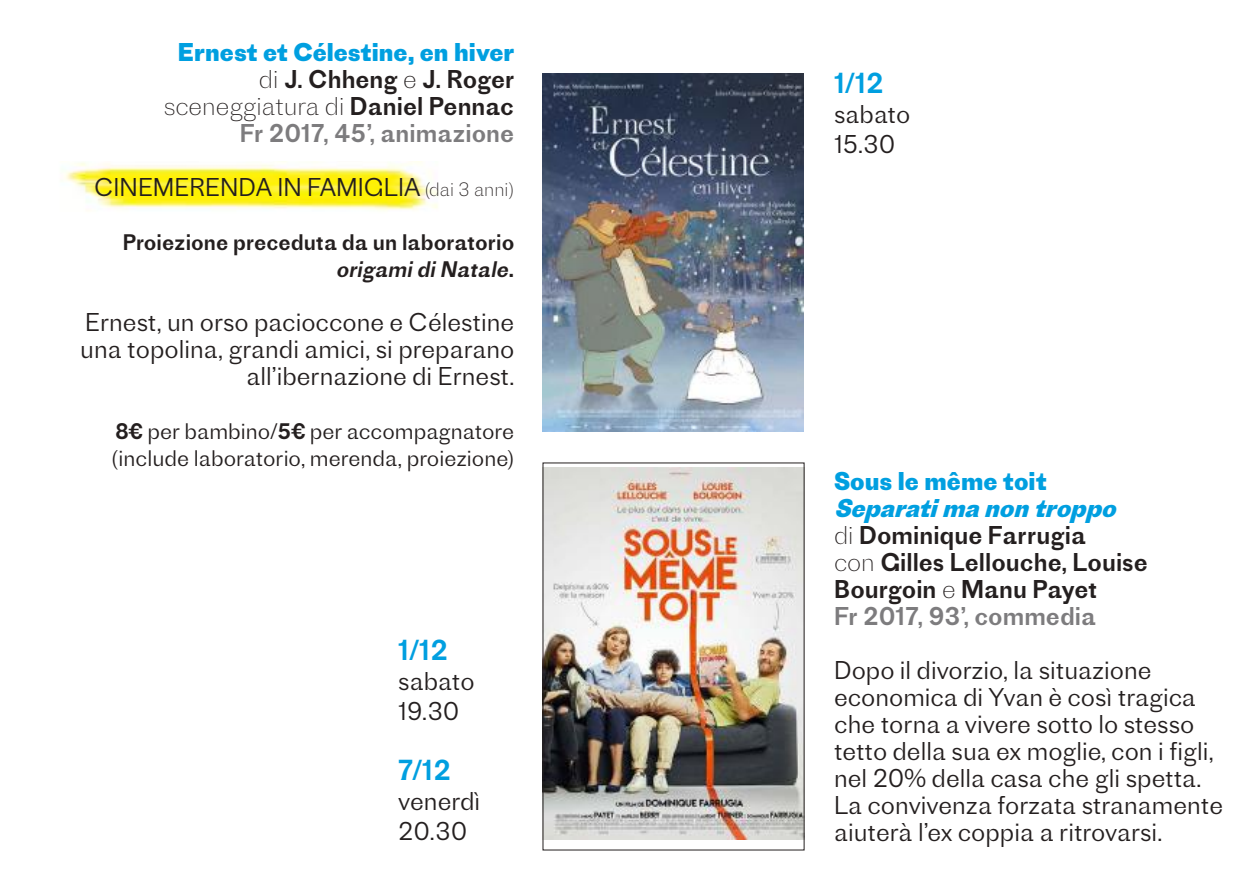
<style>
.page{position:relative;width:1259px;height:893px;background:#fff}
.page>*{position:absolute;margin:0;border:0;box-sizing:border-box;transform-origin:0 0}
.t1{font:27px "Proto Grotesk";color:#009fe0}
.t2{font:300 24px/27px "Proto Grotesk";color:#241f1f}
.t3{font:24px/27px "Proto Grotesk";color:#241f1f;text-align:right}
.t4{font:700 24px "Proto Grotesk";color:#009fe0}
.t5{font:300 21px/27px "Proto Grotesk";color:#241f1f}
.t6{font:21px/27px "Proto Grotesk";color:#241f1f;text-align:right}
.s1{font-weight:700;color:#009fe0}
.s2{font-weight:200}
.s3{color:#7d7c7e}
.s4{font-weight:200;font-size:18px}
.s5{font-style:italic}
.s6{font-size:24px}
.s7{font-weight:400}
.s8{font-weight:700;font-style:italic;color:#009fe0}
</style>
<div class="page">
<img style="left:64px;top:162px;width:374px;height:49px">
<img style="left:545px;top:467px;width:257px;height:373px">
<img style="left:542px;top:73px;width:262px;height:358px">
<p class="t3" style="left:164px;top:38px;width:352px"><span class="s1">Ernest et Célestine, en hiver </span><span class="s2">di</span> J. Chheng <span class="s2">e</span> J. Roger <span class="s2">sceneggiatura di</span> Daniel Pennac<br><span class="s3">Fr 2017, 45’, animazione</span></p>
<p class="t2" style="left:94px;top:173px;width:422px">CINEMERENDA IN FAMIGLIA <span class="s4">(dai 3 anni)</span></p>
<p class="t6" style="left:123px;top:228px;width:393px">Proiezione preceduta da un laboratorio <span class="s5">origamidiNatale</span><span class="s6">.</span></p>
<p class="t2" style="left:80px;top:308px;width:436px;text-align:right">Ernest, un orso pacioccone e Célestine una topolina, grandi amici, si preparano all’ibernazione di Ernest.</p>
<p class="t5" style="left:111px;top:417px;width:404px"><span class="s7">8€</span> per bambino/<span class="s7">5€</span> per accompagnatore (include laboratorio, merenda, proiezione)</p>
<p class="t1" style="left:398px;top:631px;width:51px">1/12</p>
<p class="t2" style="left:398px;top:665px;width:78px;line-height:30px">sabato<br>19.30</p>
<p class="t1" style="left:398px;top:751px;width:54px">7/12</p>
<p class="t2" style="left:398px;top:785px;width:83px;line-height:30px">venerdì<br>20.30</p>
<p class="t1" style="left:834px;top:64px;width:51px">1/12</p>
<p class="t2" style="left:834px;top:98px;width:78px;line-height:30px">sabato<br>15.30</p>
<p class="t4" style="left:834px;top:464px;width:214px">Sous le même toit</p>
<p class="t3" style="left:834px;top:494px;width:315px;text-align:left"><span class="s8">Separatimanontroppo </span><span class="s2">di</span> Dominique Farrugia<br><span class="s2">con</span> Gilles Lellouche, Louise<br>Bourgoin <span class="s2">e</span> Manu Payet<br><span class="s3">Fr 2017, 93’, commedia</span></p>
<p class="t2" style="left:834px;top:656px;width:390px">Dopo il divorzio, la situazione economica di Yvan è così tragica che torna a vivere sotto lo stesso tetto della sua ex moglie, con i figli, nel 20% della casa che gli spetta.<br>La convivenza forzata stranamente aiuterà l’ex coppia a ritrovarsi.</p>
</div>
